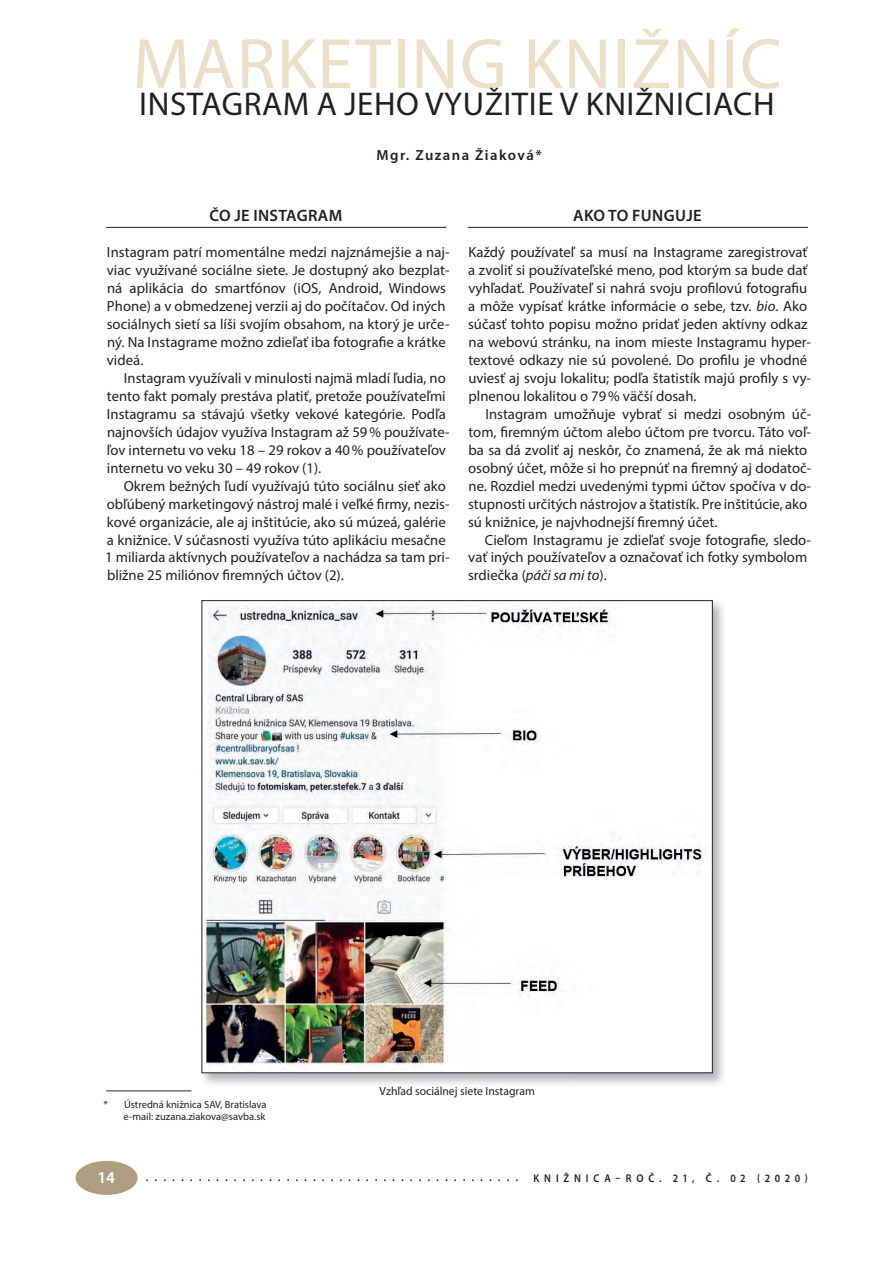
<style>
.page{position:relative;width:893px;height:1263px;background:#fff}
.page>*{position:absolute;margin:0;border:0;box-sizing:border-box;transform-origin:0 0}
.t1{font:72px "Myriad Pro";letter-spacing:.02em;color:#ecdfc9}
.t2{font:33px "Myriad Pro";letter-spacing:.02em;color:#231f20}
.t3{font:600 16.5px "Myriad Pro";letter-spacing:.02em;color:#231f20}
.t4{font:600 16.5px "Myriad Pro";color:#fff}
.t5{font:14.85px "Myriad Pro";color:#231f20;scale:.9 1}
.t6{font:14.7px/18px "Myriad Pro";color:#231f20}
.t7{font:600 14.7px "Myriad Pro";letter-spacing:.1em;color:#231f20}
.t8{font:11.7px "Myriad Pro";color:#231f20}
.t9{font:10.5px/12px "Myriad Pro";color:#231f20;text-align:right}
.s1{font-style:italic}
</style>
<div class="page">
<div style="left:76px;top:1161px;width:62px;height:34px;background:#ae9d81;border-radius:50%"></div>
<hr style="left:106px;top:227px;width:340px;height:1px;background:#231f20">
<hr style="left:106px;top:1091px;width:85px;height:1px;background:#231f20">
<hr style="left:468px;top:227px;width:340px;height:1px;background:#231f20">
<img style="left:201px;top:600px;width:522px;height:485px">
<img style="left:204px;top:602px;width:506px;height:469px">
<h1 class="t1" style="left:133px;top:36px;width:651px">MARKETING KNIŽNÍC</h1>
<h2 class="t2" style="left:139px;top:91px;width:637px">INSTAGRAM A JEHO VYUŽITIE V KNIŽNICIACH</h2>
<p class="t7" style="left:376px;top:149px;width:167px">Mgr. Zuzana Žiaková*</p>
<p class="t3" style="left:209px;top:209px;width:134px">ČO JE INSTAGRAM</p>
<p class="t6" style="left:107px;top:244px;width:344px">Instagram patrí momentálne medzi najznámejšie a naj&shy;viac využívané sociálne siete. Je dostupný ako bezplat&shy;ná aplikácia do smartfónov (iOS, Android, Windows Phone) a v obmedzenej verzii aj do počítačov. Od iných sociálnych sietí sa líši svojím obsahom, na ktorý je urče&shy;ný. Na Instagrame možno zdieľať iba fotografie a krátke videá.</p>
<p class="t6" style="left:107px;top:370px;width:344px;text-indent:17px">Instagram využívali v minulosti najmä mladí ľudia, no tento fakt pomaly prestáva platiť, pretože používateľmi Instagramu sa stávajú všetky vekové kategórie. Podľa najnovších údajov využíva Instagram až 59 % používate&shy;ľov internetu vo veku 18 – 29 rokov a 40 % používateľov internetu vo veku 30 – 49 rokov (1).</p>
<p class="t6" style="left:105px;top:478px;width:346px;text-indent:19px">Okrem bežných ľudí využívajú túto sociálnu sieť ako obľúbený marketingový nástroj malé i veľké firmy, nezis&shy;kové organizácie, ale aj inštitúcie, ako sú múzeá, galérie a knižnice. V súčasnosti využíva túto aplikáciu mesačne 1 miliarda aktívnych používateľov a nachádza sa tam pri&shy;bližne 25 miliónov firemných účtov (2).</p>
<p class="t3" style="left:573px;top:209px;width:130px">AKO TO FUNGUJE</p>
<p class="t6" style="left:468px;top:244px;width:344px">Každý používateľ sa musí na Instagrame zaregistrovať a zvoliť si používateľské meno, pod ktorým sa bude dať vyhľadať. Používateľ si nahrá svoju profilovú fotografiu a môže vypísať krátke informácie o sebe, tzv. <span class="s1">bio</span>. Ako súčasť tohto popisu možno pridať jeden aktívny odkaz na webovú stránku, na inom mieste Instagramu hyper&shy;textové odkazy nie sú povolené. Do profilu je vhodné uviesť aj svoju lokalitu; podľa štatistík majú profily s vy&shy;plnenou lokalitou o 79 % väčší dosah.</p>
<p class="t6" style="left:468px;top:406px;width:344px;text-indent:17px">Instagram umožňuje vybrať si medzi osobným úč&shy;tom, firemným účtom alebo účtom pre tvorcu. Táto voľ&shy;ba sa dá zvoliť aj neskôr, čo znamená, že ak má niekto osobný účet, môže si ho prepnúť na firemný aj dodatoč&shy;ne. Rozdiel medzi uvedenými typmi účtov spočíva v do&shy;stupnosti určitých nástrojov a štatistík. Pre inštitúcie, ako sú knižnice, je najvhodnejší firemný účet.</p>
<p class="t6" style="left:468px;top:532px;width:344px;text-indent:17px">Cieľom Instagramu je zdieľať svoje fotografie, sledo&shy;vať iných používateľov a označovať ich fotky symbolom srdiečka (<span class="s1">páči sa mi to</span>).</p>
<p class="t9" style="left:104px;top:1099px;width:165px">* Ústredná knižnica SAV, Bratislava e-mail: zuzana.ziakova@savba.sk</p>
<p class="t8" style="left:379px;top:1086px;width:157px">Vzhľad sociálnej siete Instagram</p>
<p class="t4" style="left:97px;top:1172px;width:19px">14</p>
<p class="t5" style="left:146px;top:1170px;width:737px">........................................... <sub>KNIŽNICA–ROČ.</sub> <sub>21,</sub> <sub>Č.</sub> <sub>02</sub> <sub>(2020)</sub></p>
</div>
